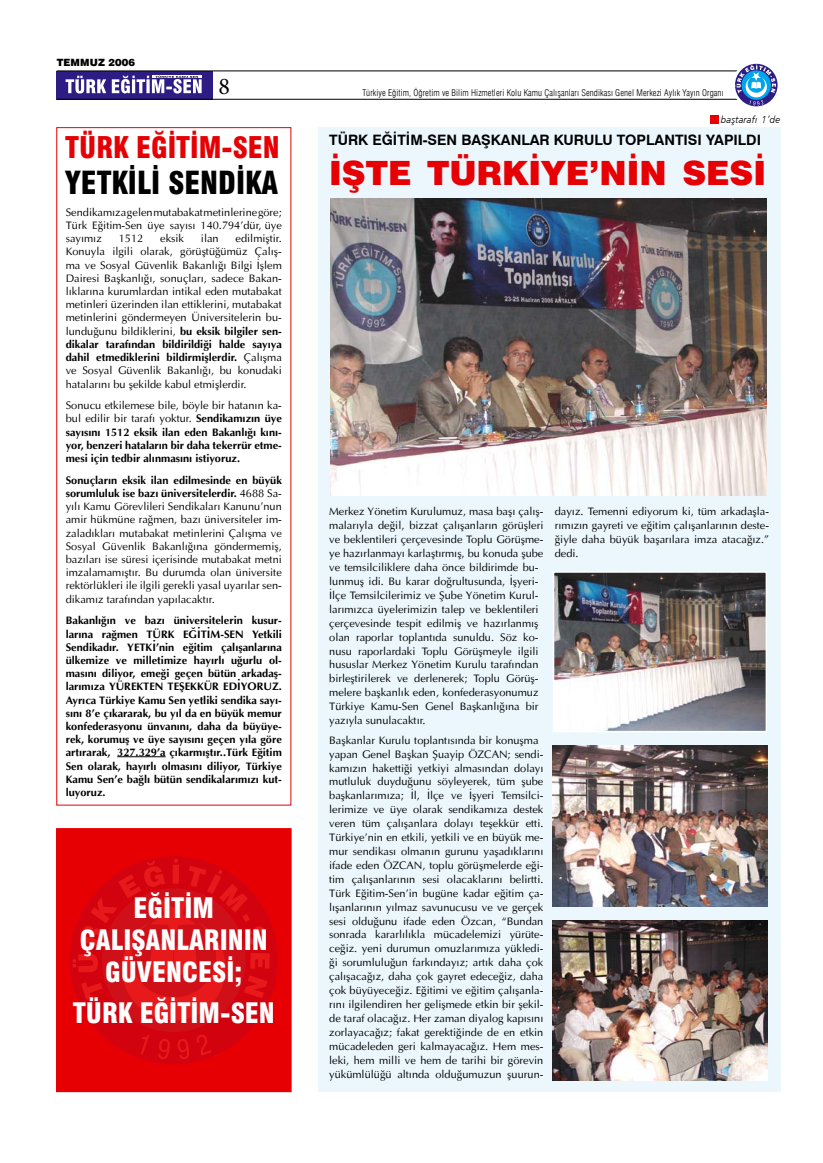
<style>
.page{position:relative;width:823px;height:1163px;background:#fff}
.page>*{position:absolute;margin:0;border:0;box-sizing:border-box;transform-origin:0 0}
.t1{font:900 33.5px "Swiss 721 BT";color:#e60003}
.t2{font:900 condensed 30.4px "Swiss 721 BT";color:#000}
.t3{font:900 condensed 28.6px "Swiss 721 BT";color:#e60003}
.t4{font:900 condensed 27px/32.4px "Swiss 721 BT";color:#fff;text-align:center}
.t5{font:700 14.3px "Swiss 721 BT";color:#000}
.t6{font:11px/13.9px "Brittanic";color:#000;text-align:justify}
.t7{font:700 11px/13.2px "Brittanic";color:#000;text-align:justify}
.t8{font:10px "Humanist 777 BT Light Italic B";color:#000}
.t9{font:900 10px "Swiss 721 BT";letter-spacing:.01em;color:#000}
.t10{font:300 condensed 9px "Swiss 721 BT";letter-spacing:.01em;color:#000}
.s1{font-weight:700}
.s2{font-weight:400}
</style>
<div class="page">
<div style="left:57px;top:71px;width:156px;height:28px;background:#2e1c85"></div>
<hr style="left:57px;top:70px;width:708px;height:1px;background:#000">
<hr style="left:57px;top:99px;width:708px;height:1px;background:#000">
<svg style="left:731px;top:61px;width:49px;height:48px"></svg>
<svg style="left:734px;top:64px;width:43px;height:42px"></svg>
<svg style="left:735px;top:64px;width:40px;height:41px"></svg>
<svg style="left:66px;top:76px;width:135px;height:17px"></svg>
<div style="left:57px;top:828px;width:234px;height:263px;background:#e60003"></div>
<div style="left:70px;top:856px;width:207px;height:207px;background:#d3020f;border-radius:50%"></div>
<div style="left:102px;top:888px;width:143px;height:143px;background:#cf1019;border-radius:50%"></div>
<svg style="left:72px;top:858px;width:197px;height:162px"></svg>
<svg style="left:141px;top:1035px;width:70px;height:24px"></svg>
<hr style="left:117px;top:756px;width:48px;height:1px;background:#000">
<div style="left:317px;top:127px;width:463px;height:964px;background:#ebf7fd"></div>
<div style="left:709px;top:115px;width:9px;height:9px;background:#e60003"></div>
<img style="left:552px;top:745px;width:214px;height:161px">
<img style="left:552px;top:920px;width:214px;height:160px">
<img style="left:554px;top:573px;width:210px;height:157px">
<div style="left:552px;top:571px;width:214px;height:161px;border:1px solid #fff"></div>
<img style="left:330px;top:198px;width:436px;height:297px">
<div style="left:56px;top:828px;width:235px;height:263px;border:1px solid #e60003"></div>
<p class="t9" style="left:57px;top:56px;width:80px">TEMMUZ 2006</p>
<h3 class="t3" style="left:65px;top:130px;width:216px">TÜRK EĞİTİM-SEN</h3>
<h2 class="t2" style="left:65px;top:165px;width:214px">YETKİLİ SENDİKA</h2>
<p class="t6" style="left:66px;top:205px;width:217px;line-height:13.2px">Sendikamıza gelen mutabakat metinlerine göre; Türk Eğitim-Sen üye sayısı 140.794’dür, üye sayımız</p>
<p class="t6" style="left:66px;top:232px;width:217px;line-height:13.2px;text-indent:170px">edilmiştir.<br>Konuyla ilgili olarak, görüştüğümüz Çalış&shy;ma ve Sosyal Güvenlik Bakanlığı Bilgi İşlem Dairesi Başkanlığı, sonuçları, sadece Bakan&shy;lıklarına kurumlardan intikal eden mutabakat metinleri üzerinden ilan ettiklerini, mutabakat metinlerini göndermeyen Üniversitelerin bu&shy;lunduğunu bildiklerini, <span class="s1">bu eksik bilgiler sen&shy;dikalar tarafından bildirildiği halde sayıya dahil etmediklerini bildirmişlerdir.</span> Çalışma ve Sosyal Güvenlik Bakanlığı, bu konudaki hatalarını bu şekilde kabul etmişlerdir.</p>
<p class="t7" style="left:66px;top:398px;width:217px"><span class="s2">Sonucu etkilemese bile, böyle bir hatanın ka&shy;bul edilir bir tarafı yoktur.</span> Sendikamızın üye sayısını 1512 eksik ilan eden Bakanlığı kını&shy;yor, benzeri hataların bir daha tekerrür etme&shy;mesi için tedbir alınmasını istiyoruz.</p>
<p class="t6" style="left:66px;top:473px;width:217px;line-height:13.2px"><span class="s1">Sonuçların eksik ilan edilmesinde en büyük sorumluluk ise bazı üniversitelerdir.</span> 4688 Sa&shy;yılı Kamu Görevlileri Sendikaları Kanunu’nun amir hükmüne rağmen, bazı üniversiteler im&shy;zaladıkları mutabakat metinlerini Çalışma ve Sosyal Güvenlik Bakanlığına göndermemiş, bazıları ise süresi içerisinde mutabakat metni imzalamamıştır. Bu durumda olan üniversite rektörlükleri ile ilgili gerekli yasal uyarılar sen&shy;dikamız tarafından yapılacaktır.</p>
<p class="t7" style="left:66px;top:613px;width:217px">Bakanlığın ve bazı üniversitelerin kusur&shy;larına rağmen TÜRK EĞİTİM-SEN Yetkili Sendikadır. YETKİ’nin eğitim çalışanlarına ülkemize ve milletimize hayırlı uğurlu ol&shy;masını diliyor, emeği geçen bütün arkadaş&shy;larımıza YÜREKTEN TEŞEKKÜR EDİYORUZ.<br>Ayrıca Türkiye Kamu Sen yetliki sendika sayı&shy;sını 8’e çıkararak, bu yıl da en büyük memur konfederasyonu ünvanını, daha da büyüye&shy;rek, korumuş ve üye sayısını geçen yıla göre artırarak, 327.329’a çıkarmıştır..Türk Eğitim Sen olarak, hayırlı olmasını diliyor, Türkiye Kamu Sen’e bağlı bütün sendikalarımızı kut&shy;luyoruz.</p>
<p class="t6" style="left:119px;top:231px;width:26px">1512</p>
<p class="t6" style="left:160px;top:231px;width:25px">eksik</p>
<p class="t6" style="left:201px;top:231px;width:19px">ilan</p>
<h3 class="t4" style="left:80px;top:891px;width:189px">EĞİTİM<br>ÇALIŞANLARININ<br>GÜVENCESİ;</h3>
<h3 class="t4" style="left:73px;top:997px;width:203px">TÜRK EĞİTİM-SEN</h3>
<p class="t10" style="left:362px;top:88px;width:362px">Türkiye Eğitim, Öğretim ve Bilim Hizmetleri Kolu Kamu Çalışanları Sendikası Genel Merkezi Aylık Yayın Organı</p>
<p class="t8" style="left:720px;top:114px;width:61px">baştarafı 1’de</p>
<h3 class="t5" style="left:329px;top:130px;width:433px">TÜRK EĞİTİM-SEN BAŞKANLAR KURULU TOPLANTISI YAPILDI</h3>
<h1 class="t1" style="left:329px;top:153px;width:438px">İŞTE TÜRKİYE’NİN SESİ</h1>
<p class="t6" style="left:329px;top:504px;width:216px;text-align:left">Merkez Yönetim Kurulumuz, masa başı çalış&shy;malarıyla değil, bizzat çalışanların görüşleri ve beklentileri çerçevesinde Toplu Görüşme&shy;ye hazırlanmayı karlaştırmış, bu konuda şube ve temsilciliklere daha önce bildirimde bu&shy;lunmuş idi. Bu karar doğrultusunda, İşyeri-İlçe Temsilcilerimiz ve Şube Yönetim Kurul&shy;larımızca üyelerimizin talep ve beklentileri çerçevesinde tespit edilmiş ve hazırlanmış olan raporlar toplantıda sunuldu. Söz ko&shy;nusu raporlardaki Toplu Görüşmeyle ilgili hususlar Merkez Yönetim Kurulu tarafından birleştirilerek ve derlenerek; Toplu Görüş&shy;melere başkanlık eden, konfederasyonumuz Türkiye Kamu-Sen Genel Başkanlığına bir yazıyla sunulacaktır.</p>
<p class="t6" style="left:329px;top:732px;width:216px;text-align:left">Başkanlar Kurulu toplantısında bir konuşma yapan Genel Başkan Şuayip ÖZCAN; sendi&shy;kamızın hakettiği yetkiyi almasından dolayı mutluluk duyduğunu söyleyerek, tüm şube başkanlarımıza; İl, İlçe ve İşyeri Temsilci&shy;lerimize ve üye olarak sendikamıza destek veren tüm çalışanlara dolayı teşekkür etti.<br>Türkiye’nin en etkili, yetkili ve en büyük me&shy;mur sendikası olmanın gurunu yaşadıklarını ifade eden ÖZCAN, toplu görüşmelerde eği&shy;tim çalışanlarının sesi olacaklarını belirtti.<br>Türk Eğitim-Sen’in bugüne kadar eğitim ça&shy;lışanlarının yılmaz savunucusu ve ve gerçek sesi olduğunu ifade eden Özcan, “Bundan sonrada kararlılıkla mücadelemizi yürüte&shy;ceğiz. yeni durumun omuzlarımıza yükledi&shy;ği sorumluluğun farkındayız; artık daha çok çalışacağız, daha çok gayret edeceğiz, daha çok büyüyeceğiz. Eğitimi ve eğitim çalışanla&shy;rını ilgilendiren her gelişmede etkin bir şekil&shy;de taraf olacağız. Her zaman diyalog kapısını zorlayacağız; fakat gerektiğinde de en etkin mücadeleden geri kalmayacağız. Hem mes&shy;leki, hem milli ve hem de tarihi bir görevin yükümlülüğü altında olduğumuzun şuurun-</p>
<p class="t6" style="left:554px;top:504px;width:216px">dayız. Temenni ediyorum ki, tüm arkadaşla&shy;rımızın gayreti ve eğitim çalışanlarının deste&shy;ğiyle daha büyük başarılara imza atacağız.” dedi.</p>
</div>
